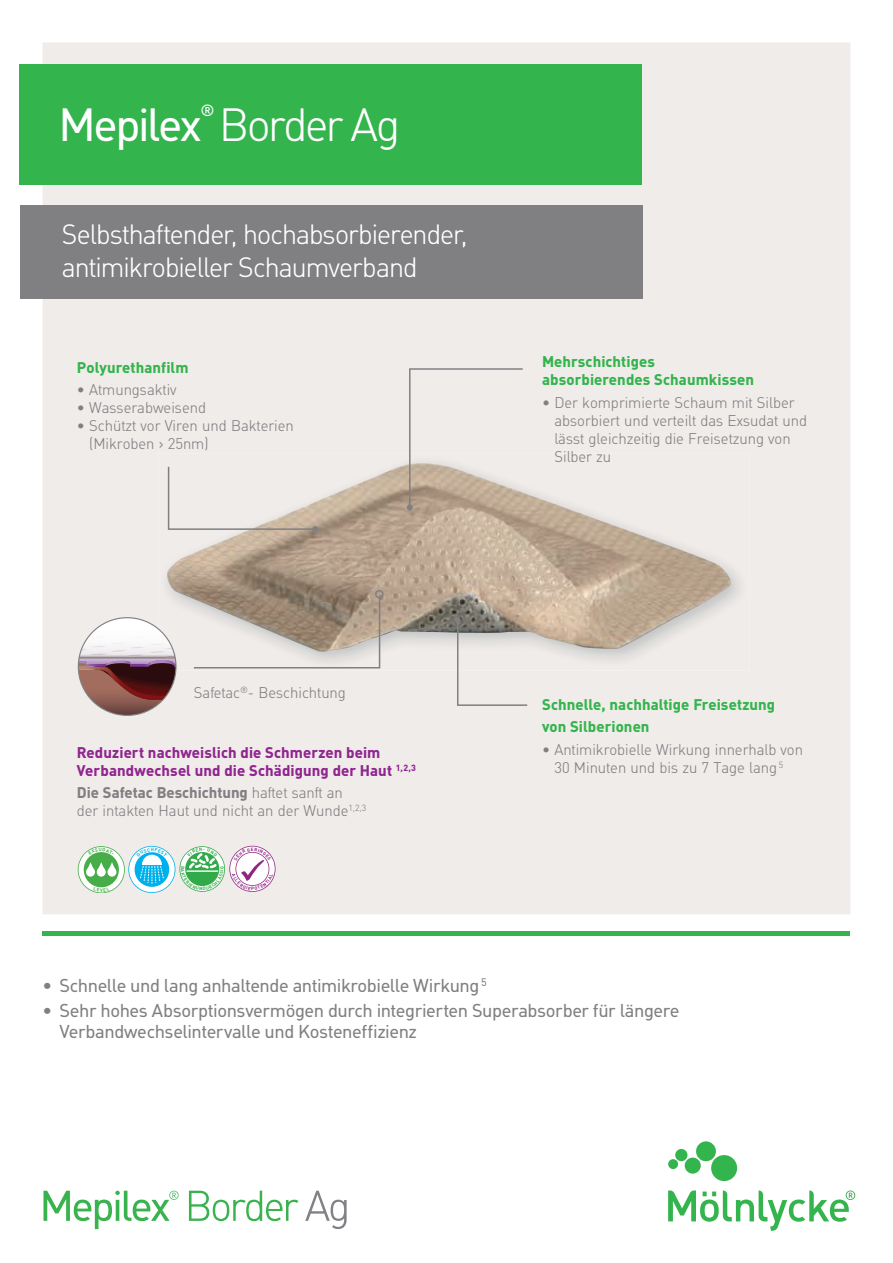
<style>
.page{position:relative;width:893px;height:1263px;background:#fff}
.page>*{position:absolute;margin:0;border:0;box-sizing:border-box;transform-origin:0 0}
.t1{font:300 45px "MHC Din";letter-spacing:-.05em;color:#fff}
.t2{font:300 27px/33px "MHC Din";letter-spacing:-.03em;color:#fff}
.t3{font:18px/21px "MHC Din";letter-spacing:-.025em;color:#808083}
.t4{font:15.75px "MHC Din";color:#fff}
.t5{font:300 15px/18px "MHC Din";color:#808083}
.t6{font:700 15px/18px "MHC Din";letter-spacing:.005em;color:#34b44d}
.t7{font:700 15px/18px "MHC Din";letter-spacing:.005em;color:#90268f}
.s1{font-weight:400}
.s2{font-weight:700}
</style>
<div class="page">
<div style="left:43px;top:43px;width:807px;height:871px;background:#f0ecea"></div>
<div style="left:159px;top:454px;width:591px;height:216px;background:#f0ecea"></div>
<img style="left:162px;top:463px;width:570px;height:191px">
<hr style="left:43px;top:931px;width:807px;height:4px;background:#34b44d">
<svg style="left:78px;top:617px;width:99px;height:99px"></svg>
<svg style="left:168px;top:467px;width:150px;height:65px;background:#e7e2de"></svg>
<svg style="left:455px;top:617px;width:72px;height:89px;background:#d4d0cd"></svg>
<svg style="left:407px;top:368px;width:116px;height:142px;background:#e0d8d1"></svg>
<svg style="left:194px;top:589px;width:190px;height:79px;background:#bbb0a5"></svg>
<svg style="left:668px;top:1141px;width:187px;height:90px"></svg>
<svg style="left:189px;top:1191px;width:109px;height:30px"></svg>
<svg style="left:305px;top:1191px;width:42px;height:38px"></svg>
<svg style="left:43px;top:1191px;width:136px;height:38px"></svg>
<div style="left:19px;top:64px;width:623px;height:120px;background:#34b44d"></div>
<div style="left:20px;top:205px;width:623px;height:94px;background:#808083"></div>
<svg style="left:78px;top:846px;width:198px;height:47px"></svg>
<p class="t4" style="left:201px;top:101px;width:16px">®</p>
<h1 class="t1" style="left:58px;top:100px;width:343px"><span class="s1">Mepilex</span> Border Ag</h1>
<h2 class="t2" style="left:62px;top:219px;width:407px">Selbsthaftender, hochabsorbierender, antimikrobieller Schaumverband</h2>
<p class="t6" style="left:77px;top:358px;width:113px">Polyurethanfilm</p>
<p class="t5" style="left:77px;top:381px;width:101px">• Atmungsaktiv</p>
<p class="t5" style="left:77px;top:399px;width:131px">• Wasserabweisend</p>
<p class="t5" style="left:89px;top:417px;width:206px;text-indent:-12px">• Schützt vor Viren und Bakterien (Mikroben › 25nm)</p>
<p class="t6" style="left:542px;top:353px;width:214px">Mehrschichtiges absorbierendes Schaumkissen</p>
<p class="t5" style="left:554px;top:394px;width:254px;text-indent:-12px">• Der komprimierte Schaum mit Silber absorbiert und verteilt das Exsudat und lässt gleichzeitig die Freisetzung von<br>Silber zu</p>
<p class="t5" style="left:194px;top:684px;width:154px">Safetac<sup>®</sup>- Beschichtung</p>
<p class="t7" style="left:77px;top:743px;width:340px">Reduziert nachweislich die Schmerzen beim<br>Verbandwechsel und die Schädigung der Haut <sup>1,2,3</sup></p>
<p class="t5" style="left:77px;top:784px;width:291px"><span class="s2">Die Safetac Beschichtung</span> haftet sanft an der intakten Haut und nicht an der Wunde<sup>1,2,3</sup></p>
<p class="t6" style="left:542px;top:693px;width:235px;line-height:22.2px">Schnelle, nachhaltige Freisetzung von Silberionen</p>
<p class="t5" style="left:542px;top:740px;width:262px;text-align:center">• Antimikrobielle Wirkung innerhalb von<br>30 Minuten und bis zu 7 Tage lang <sup>5</sup></p>
<p class="t3" style="left:43px;top:975px;width:446px">• Schnelle und lang anhaltende antimikrobielle Wirkung <sup>5</sup></p>
<p class="t3" style="left:60px;top:1000px;width:622px;text-indent:-17px">• Sehr hohes Absorptionsvermögen durch integrierten Superabsorber für längere<br>Verbandwechselintervalle und Kosteneffizienz</p>
</div>
